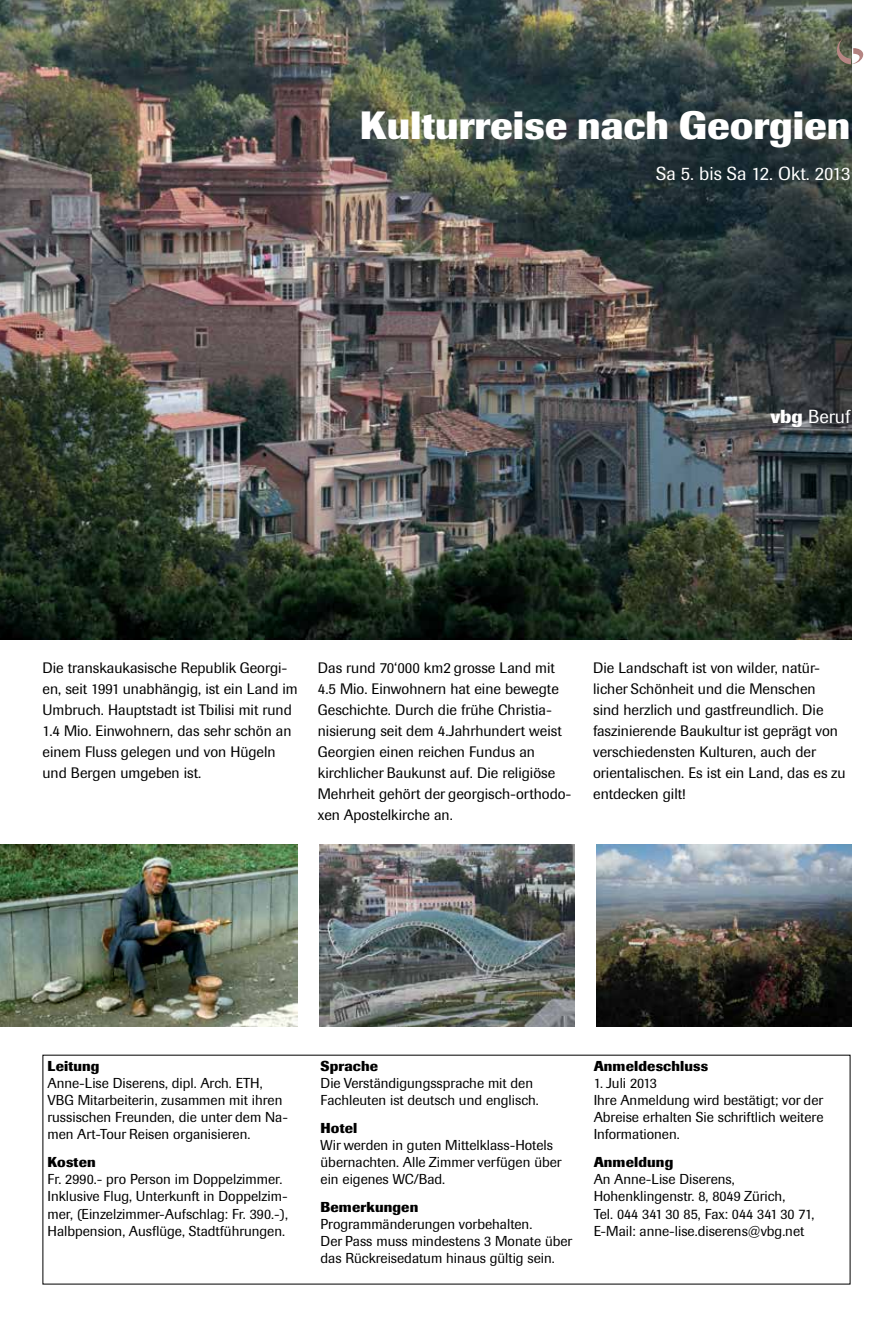
<style>
.page{position:relative;width:893px;height:1327px;background:#fff}
.page>*{position:absolute;margin:0;border:0;box-sizing:border-box;transform-origin:0 0}
.t1{font:700 39px "Imago BQ";color:#fff}
.t2{font:18.75px "Imago BQ";color:#fff}
.t3{font:15px/21px "Imago BQ";color:#000}
.t4{font:14.25px/17.1px "Imago BQ";color:#000}
.t5{font:700 14.25px "Imago BQ";letter-spacing:.01em;color:#000}
.s1{font-weight:700}
</style>
<div class="page">
<img style="left:0;top:0;width:851px;height:639px">
<svg style="left:837px;top:38px;width:27px;height:26px"></svg>
<img style="left:0;top:844px;width:298px;height:182px">
<img style="left:596px;top:844px;width:255px;height:182px">
<img style="left:319px;top:844px;width:256px;height:182px">
<h1 class="t1" style="left:360px;top:101px;width:492px">Kulturreise nach Georgien</h1>
<h2 class="t2" style="left:656px;top:162px;width:196px">Sa 5. bis Sa 12. Okt. 2013</h2>
<h2 class="t2" style="left:770px;top:405px;width:82px"><span class="s1">vbg</span> Beruf</h2>
<p class="t3" style="left:43px;top:657px;width:257px">Die transkaukasische Republik Georgi&shy;en, seit 1991 unabhängig, ist ein Land im Umbruch. Hauptstadt ist Tbilisi mit rund 1.4 Mio. Einwohnern, das sehr schön an einem Fluss gelegen und von Hügeln und Bergen umgeben ist.</p>
<p class="t3" style="left:318px;top:657px;width:255px">Das rund 70‘000 km2 grosse Land mit 4.5 Mio. Einwohnern hat eine bewegte Geschichte. Durch die frühe Christia&shy;nisierung seit dem 4.Jahrhundert weist Georgien einen reichen Fundus an kirchlicher Baukunst auf. Die religiöse Mehrheit gehört der georgisch-orthodo&shy;xen Apostelkirche an.</p>
<p class="t3" style="left:593px;top:657px;width:254px">Die Landschaft ist von wilder, natür&shy;licher Schönheit und die Menschen sind herzlich und gastfreundlich. Die faszinierende Baukultur ist geprägt von verschiedensten Kulturen, auch der orientalischen. Es ist ein Land, das es zu entdecken gilt!</p>
<p class="t5" style="left:48px;top:1057px;width:54px">Leitung</p>
<p class="t4" style="left:48px;top:1074px;width:242px">Anne-Lise Diserens, dipl. Arch. ETH, VBG Mitarbeiterin, zusammen mit ihren russischen Freunden, die unter dem Na&shy;men Art-Tour Reisen organisieren.</p>
<p class="t5" style="left:48px;top:1153px;width:50px">Kosten</p>
<p class="t4" style="left:48px;top:1171px;width:242px">Fr. 2990.- pro Person im Doppelzimmer.<br>Inklusive Flug, Unterkunft in Doppelzim&shy;mer, (Einzelzimmer-Aufschlag: Fr. 390.-), Halbpension, Ausflüge, Stadtführungen.</p>
<p class="t5" style="left:321px;top:1057px;width:59px">Sprache</p>
<p class="t4" style="left:321px;top:1074px;width:220px">Die Verständigungssprache mit den<br>Fachleuten ist deutsch und englisch.</p>
<p class="t5" style="left:321px;top:1119px;width:38px">Hotel</p>
<p class="t4" style="left:321px;top:1136px;width:243px">Wir werden in guten Mittelklass-Hotels übernachten. Alle Zimmer verfügen über ein eigenes WC/Bad.</p>
<p class="t5" style="left:321px;top:1198px;width:99px">Bemerkungen</p>
<p class="t4" style="left:321px;top:1215px;width:253px">Programmänderungen vorbehalten.<br>Der Pass muss mindestens 3 Monate über das Rückreisedatum hinaus gültig sein.</p>
<p class="t5" style="left:594px;top:1057px;width:116px">Anmeldeschluss</p>
<p class="t4" style="left:594px;top:1074px;width:231px">1. Juli 2013<br>Ihre Anmeldung wird bestätigt; vor der<br>Abreise erhalten Sie schriftlich weitere<br>Informationen.</p>
<p class="t5" style="left:594px;top:1153px;width:81px">Anmeldung</p>
<p class="t4" style="left:594px;top:1171px;width:222px">An Anne-Lise Diserens, Hohenklingenstr. 8, 8049 Zürich,<br>Tel. 044 341 30 85, Fax: 044 341 30 71, E-Mail: anne-lise.diserens@vbg.net</p>
</div>
